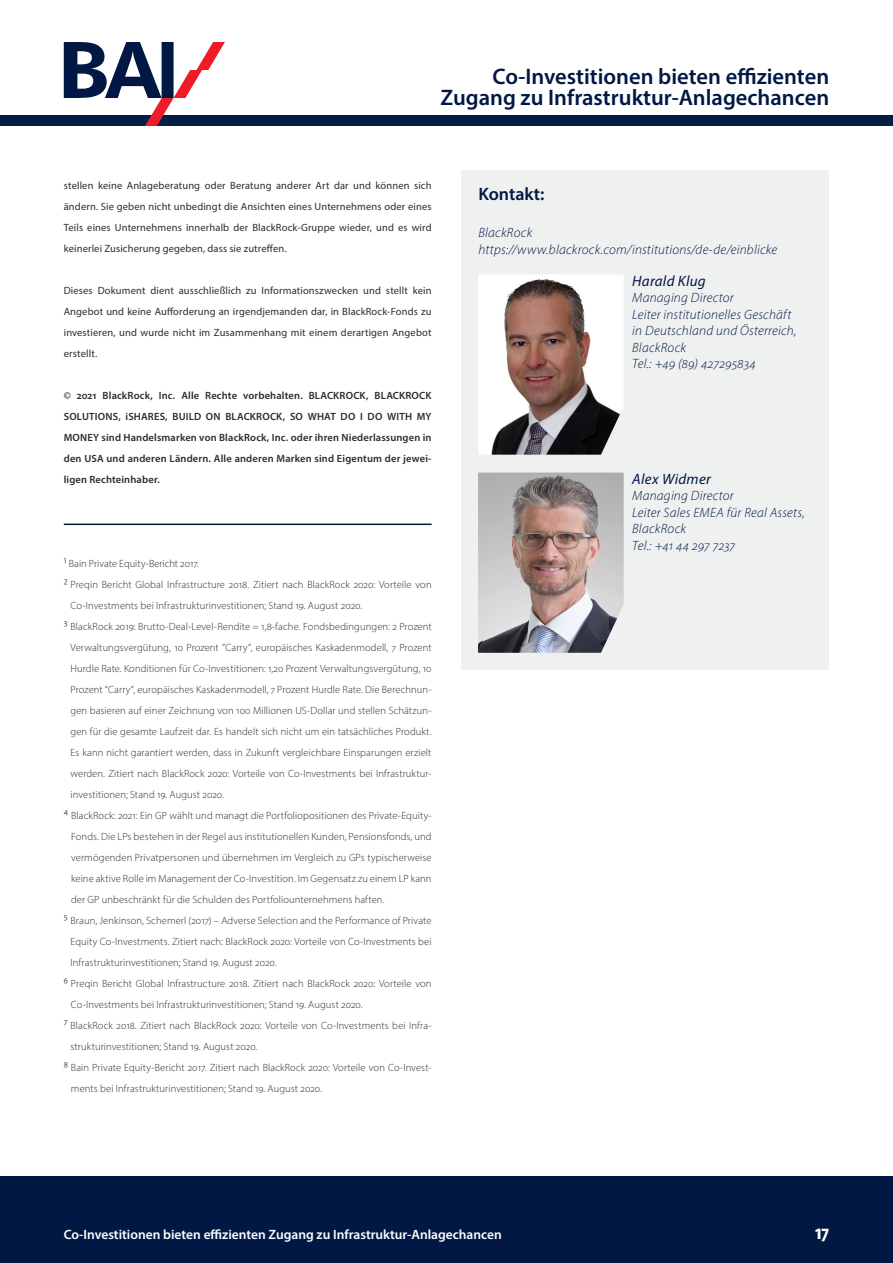
<style>
.page{position:relative;width:893px;height:1263px;background:#fff}
.page>*{position:absolute;margin:0;border:0;box-sizing:border-box;transform-origin:0 0}
.Überschrift{font:600 22.5px/21px "Myriad Pro";color:#001843;text-align:right}
.t1{font:700 condensed 21px "Myriad Pro";color:#fff}
.Kontakt{font:600 18px "Myriad Pro";color:#001843}
.Kontakt-2{font:italic 15px "Myriad Pro";letter-spacing:.02em;color:#001843}
.Kontakt-3{font:italic 300 13.5px/16.5px "Myriad Pro";letter-spacing:.02em;color:#001843}
.t2{font:600 13.5px "Myriad Pro";color:#fff}
.Kontakt-4{font:italic 300 13.5px "Myriad Pro";letter-spacing:-.005em;color:#001843}
.Textblock{font:300 10.5px/21px "Myriad Pro";letter-spacing:.01em;color:#2a2d30}
.Textblock-2{font:10.5px/21px "Myriad Pro";letter-spacing:.015em;color:#2a2d30;text-align:justify}
.Textblock-3{font:600 10.5px/21px "Myriad Pro";letter-spacing:.015em;color:#2a2d30;text-align:justify}
.s1{font-size:13.5px}
</style>
<div class="page">
<div style="left:0;top:1176px;width:893px;height:87px;background:#001843"></div>
<div style="left:0;top:115px;width:893px;height:11px;background:#001843"></div>
<svg style="left:64px;top:42px;width:161px;height:84px"></svg>
<hr style="left:64px;top:523px;width:368px;height:2px;background:#001843">
<div style="left:461px;top:170px;width:368px;height:499px;background:#eff0f0"></div>
<img style="left:478px;top:472px;width:146px;height:181px">
<img style="left:478px;top:275px;width:146px;height:180px">
<p class="Überschrift" style="left:441px;top:65px;width:390px">Co-Investitionen bieten effizienten<br>Zugang zu Infrastruktur-Anlagechancen</p>
<p class="Textblock-2" style="left:64px;top:175px;width:369px">stellen keine Anlageberatung oder Beratung anderer Art dar und können sich ändern. Sie geben nicht unbedingt die Ansichten eines Unternehmens oder eines Teils eines Unternehmens innerhalb der BlackRock-Gruppe wieder, und es wird keinerlei Zusicherung gegeben, dass sie zutreffen.</p>
<p class="Textblock-2" style="left:64px;top:280px;width:369px">Dieses Dokument dient ausschließlich zu Informationszwecken und stellt kein Angebot und keine Aufforderung an irgendjemanden dar, in BlackRock-Fonds zu investieren, und wurde nicht im Zusammenhang mit einem derartigen Angebot erstellt.</p>
<p class="Textblock-3" style="left:64px;top:385px;width:369px">© 2021 BlackRock, Inc. Alle Rechte vorbehalten. BLACKROCK, BLACKROCK SOLUTIONS, iSHARES, BUILD ON BLACKROCK, SO WHAT DO I DO WITH MY MONEY sind Handelsmarken von BlackRock, Inc. oder ihren Niederlassungen in den USA und anderen Ländern. Alle anderen Marken sind Eigentum der jewei&shy;ligen Rechteinhaber.</p>
<p class="Textblock" style="left:64px;top:553px;width:136px"><span class="s1">1</span> Bain Private Equity-Bericht 2017.</p>
<p class="Textblock" style="left:71px;top:574px;width:363px;text-indent:-7px"><span class="s1">2</span> Preqin Bericht Global Infrastructure 2018. Zitiert nach BlackRock 2020: Vorteile von<br>Co-Investments bei Infrastrukturinvestitionen; Stand 19. August 2020.</p>
<p class="Textblock" style="left:71px;top:616px;width:363px;text-align:justify;text-indent:-7px"><span class="s1">3</span> BlackRock 2019: Brutto-Deal-Level-Rendite = 1,8-fache. Fondsbedingungen: 2 Prozent Verwaltungsvergütung, 10 Prozent ”Carry”, europäisches Kaskadenmodell, 7 Prozent Hurdle Rate. Konditionen für Co-Investitionen: 1,20 Prozent Verwaltungsvergütung, 10<br>Prozent “Carry”, europäisches Kaskadenmodell, 7 Prozent Hurdle Rate. Die Berechnun&shy;gen basieren auf einer Zeichnung von 100 Millionen US-Dollar und stellen Schätzun&shy;gen für die gesamte Laufzeit dar. Es handelt sich nicht um ein tatsächliches Produkt.<br>Es kann nicht garantiert werden, dass in Zukunft vergleichbare Einsparungen erzielt werden. Zitiert nach BlackRock 2020: Vorteile von Co-Investments bei Infrastruktur&shy;investitionen; Stand 19. August 2020.</p>
<p class="Textblock" style="left:71px;top:805px;width:362px;text-align:justify;text-indent:-7px"><span class="s1">4</span> BlackRock: 2021: Ein GP wählt und managt die Portfoliopositionen des Private-Equity-Fonds. Die LPs bestehen in der Regel aus institutionellen Kunden, Pensionsfonds, und vermögenden Privatpersonen und übernehmen im Vergleich zu GPs typischerweise keine aktive Rolle im Management der Co-Investition. Im Gegensatz zu einem LP kann der GP unbeschränkt für die Schulden des Portfoliounternehmens haften.</p>
<p class="Textblock" style="left:71px;top:910px;width:363px;text-align:justify;text-indent:-7px"><span class="s1">5</span> Braun, Jenkinson, Schemerl (2017) – Adverse Selection and the Performance of Private Equity Co-Investments. Zitiert nach: BlackRock 2020: Vorteile von Co-Investments bei Infrastrukturinvestitionen; Stand 19. August 2020.</p>
<p class="Textblock" style="left:71px;top:973px;width:362px;text-indent:-7px"><span class="s1">6</span> Preqin Bericht Global Infrastructure 2018. Zitiert nach BlackRock 2020: Vorteile von<br>Co-Investments bei Infrastrukturinvestitionen; Stand 19. August 2020.</p>
<p class="Textblock" style="left:70px;top:1015px;width:363px;text-indent:-7px"><span class="s1">7</span> BlackRock 2018. Zitiert nach BlackRock 2020: Vorteile von Co-Investments bei Infra&shy;strukturinvestitionen; Stand 19. August 2020.</p>
<p class="Textblock" style="left:71px;top:1057px;width:362px;text-indent:-7px"><span class="s1">8</span> Bain Private Equity-Bericht 2017. Zitiert nach BlackRock 2020: Vorteile von Co-Invest&shy;ments bei Infrastrukturinvestitionen; Stand 19. August 2020.</p>
<p class="Kontakt" style="left:478px;top:182px;width:67px">Kontakt:</p>
<p class="Kontakt-3" style="left:478px;top:224px;width:55px">BlackRock</p>
<p class="Kontakt-3" style="left:478px;top:241px;width:300px">https://www.blackrock.com/institutions/de-de/einblicke</p>
<p class="Kontakt-2" style="left:632px;top:271px;width:75px">Harald Klug</p>
<p class="Kontakt-3" style="left:632px;top:289px;width:103px">Managing Director</p>
<p class="Kontakt-3" style="left:632px;top:306px;width:166px">Leiter institutionelles Geschäft in Deutschland und Österreich,<br>BlackRock</p>
<p class="Kontakt-3" style="left:632px;top:355px;width:125px">Tel.: +49 (89) 427295834</p>
<p class="Kontakt-2" style="left:632px;top:469px;width:80px">Alex Widmer</p>
<p class="Kontakt-3" style="left:632px;top:487px;width:103px">Managing Director</p>
<p class="Kontakt-3" style="left:632px;top:504px;width:174px">Leiter Sales EMEA für Real Assets,<br>BlackRock</p>
<p class="Kontakt-4" style="left:632px;top:537px;width:105px">Tel.: +41 44 297 7237</p>
<p class="t2" style="left:64px;top:1226px;width:439px">Co-Investitionen bieten effizienten Zugang zu Infrastruktur-Anlagechancen</p>
<h2 class="t1" style="left:815px;top:1219px;width:15px">17</h2>
</div>
